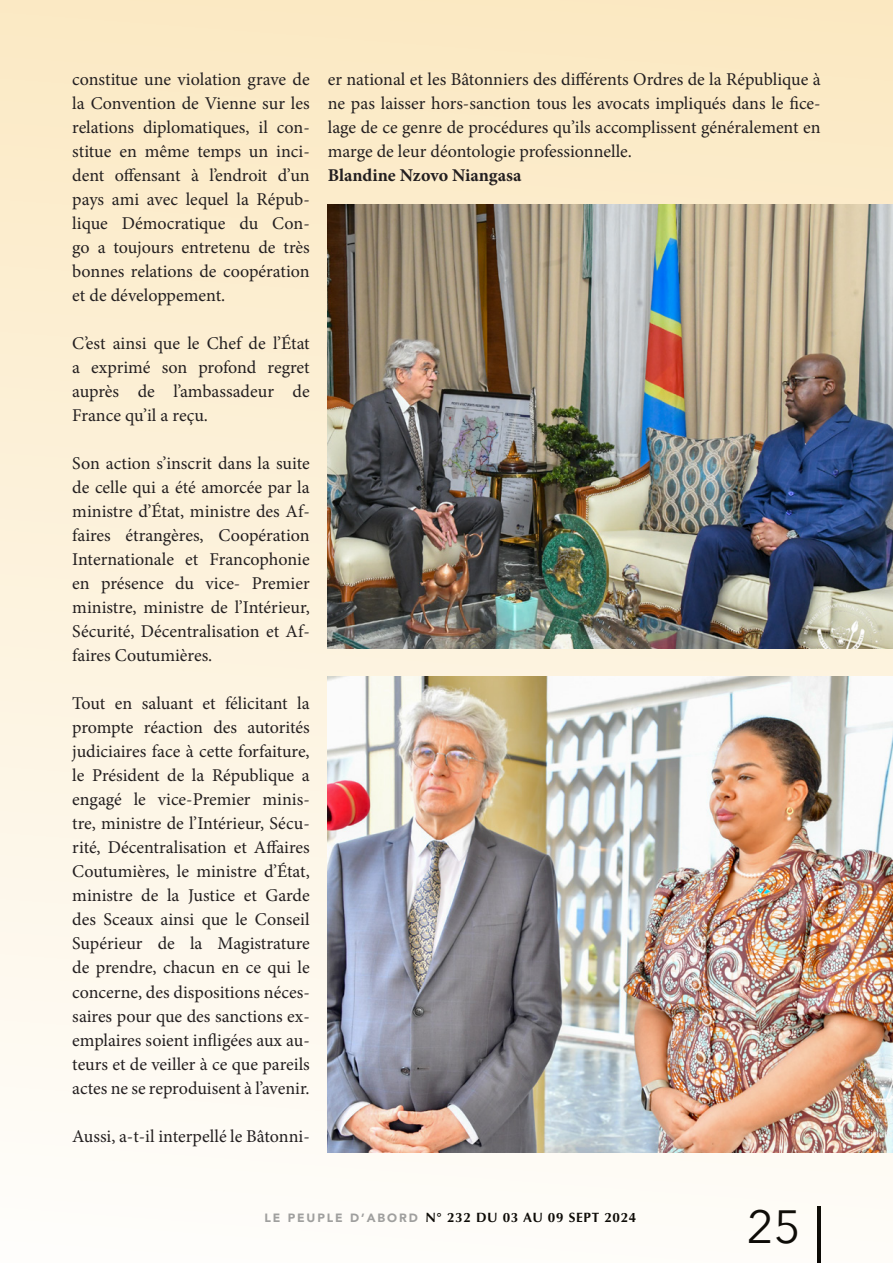
<style>
.page{position:relative;width:893px;height:1263px;background:#fff}
.page>*{position:absolute;margin:0;border:0;box-sizing:border-box;transform-origin:0 0}
.t1{font:46.5px "Avenir Next";color:#000}
.Texte_de_titre-_Alig{font:18px/24px "Minion Pro";color:#231f20;text-align:justify}
.Texte_de_titre-_Alig-2{font:700 18px "Minion Pro";color:#231f20}
.t2{font:700 13.5px "Optima";letter-spacing:.05em;color:#000}
.s1{font-family:"Avenir";font-weight:900;font-size:12px;color:#9b9da0}
</style>
<div class="page">
<div style="left:0;top:0;width:893px;height:1263px;background:linear-gradient(to bottom,#fbe9c3,#fefdfa)"></div>
<img style="left:328px;top:205px;width:565px;height:443px">
<img style="left:328px;top:676px;width:565px;height:476px">
<p class="Texte_de_titre-_Alig" style="left:72px;top:68px;width:239px">constitue une violation grave de la Convention de Vienne sur les relations diplomatiques, il con&shy;stitue en même temps un inci&shy;dent offensant à l’endroit d’un pays ami avec lequel la Répub&shy;lique Démocratique du Con&shy;go a toujours entretenu de très bonnes relations de coopération et de développement.</p>
<p class="Texte_de_titre-_Alig" style="left:72px;top:332px;width:239px">C’est ainsi que le Chef de l’État a exprimé son profond regret auprès de l’ambassadeur de France qu’il a reçu.</p>
<p class="Texte_de_titre-_Alig" style="left:72px;top:452px;width:239px">Son action s’inscrit dans la suite de celle qui a été amorcée par la ministre d’État, ministre des Af&shy;faires étrangères, Coopération Internationale et Francophonie en présence du vice- Premier ministre, ministre de l’Intérieur, Sécurité, Décentralisation et Af&shy;faires Coutumières.</p>
<p class="Texte_de_titre-_Alig" style="left:72px;top:692px;width:239px">Tout en saluant et félicitant la prompte réaction des autorités judiciaires face à cette forfaiture, le Président de la République a engagé le vice-Premier minis&shy;tre, ministre de l’Intérieur, Sécu&shy;rité, Décentralisation et Affaires Coutumières, le ministre d’État, ministre de la Justice et Garde des Sceaux ainsi que le Conseil Supérieur de la Magistrature de prendre, chacun en ce qui le concerne, des dispositions néces&shy;saires pour que des sanctions ex&shy;emplaires soient infligées aux au&shy;teurs et de veiller à ce que pareils actes ne se reproduisent à l’avenir.</p>
<p class="Texte_de_titre-_Alig" style="left:72px;top:1124px;width:239px">Aussi, a-t-il interpellé le Bâtonni-</p>
<p class="Texte_de_titre-_Alig" style="left:328px;top:68px;width:494px">er national et les Bâtonniers des différents Ordres de la République à ne pas laisser hors-sanction tous les avocats impliqués dans le fice&shy;lage de ce genre de procédures qu’ils accomplissent généralement en marge de leur déontologie professionnelle.</p>
<p class="Texte_de_titre-_Alig-2" style="left:328px;top:163px;width:195px">Blandine Nzovo Niangasa</p>
<p class="t2" style="left:264px;top:1210px;width:374px"><span class="s1">LE PEUPLE D’ABORD</span> N° 232 DU 03 AU 09 SEPT 2024</p>
<h1 class="t1" style="left:747px;top:1187px;width:55px">25</h1>
</div>
